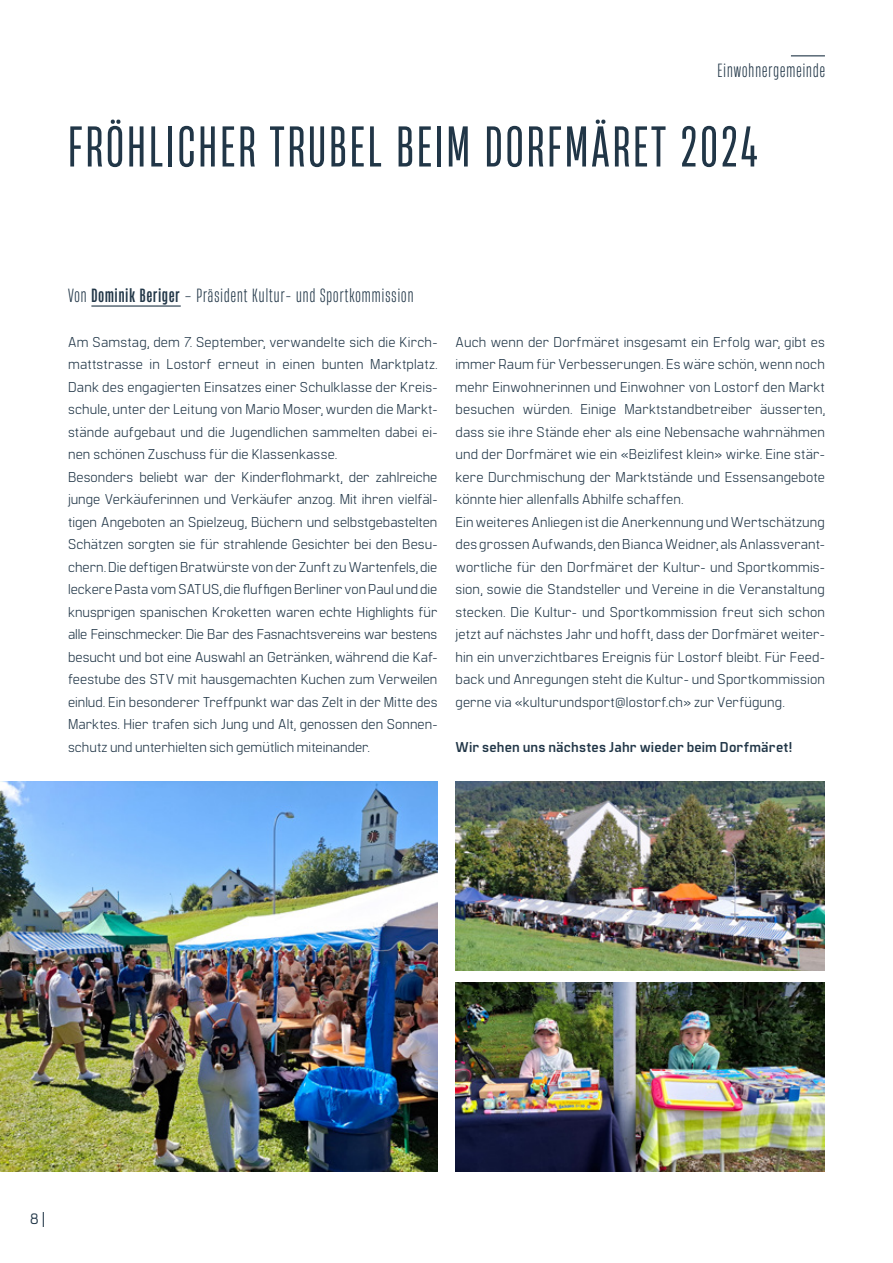
<style>
.page{position:relative;width:893px;height:1263px;background:#fff}
.page>*{position:absolute;margin:0;border:0;box-sizing:border-box;transform-origin:0 0}
.t1{font:54px "Heading Now 34";letter-spacing:.06em;color:#213647}
.t2{font:18px "Heading Now 33";letter-spacing:.06em;color:#213647}
.t3{font:500 15px "Manifold CF";color:#213647}
.t4{font:14.25px/22.5px "Manifold CF";letter-spacing:.005em;color:#213647}
.t5{font:700 14.25px "Manifold CF";letter-spacing:.01em;color:#213647}
.s1{font-family:"Heading Now 35";font-weight:500}
</style>
<div class="page">
<hr style="left:791px;top:55px;width:34px;height:1px;background:#213647">
<hr style="left:91px;top:305px;width:90px;height:2px;background:#213647">
<img style="left:455px;top:982px;width:370px;height:190px">
<img style="left:455px;top:781px;width:370px;height:190px">
<img style="left:0;top:781px;width:437px;height:390px">
<p class="t2" style="left:717px;top:58px;width:109px">Einwohnergemeinde</p>
<h1 class="t1" style="left:68px;top:110px;width:691px">FRÖHLICHER TRUBEL BEIM DORFMÄRET 2024</h1>
<p class="t2" style="left:68px;top:283px;width:347px">Von <span class="s1">Dominik Beriger</span> – Präsident Kultur- und Sportkommission</p>
<p class="t4" style="left:68px;top:329px;width:371px">Am Samstag, dem 7. September, verwandelte sich die Kirch&shy;mattstrasse in Lostorf erneut in einen bunten Marktplatz.<br>Dank des engagierten Einsatzes einer Schulklasse der Kreis&shy;schule, unter der Leitung von Mario Moser, wurden die Markt&shy;stände aufgebaut und die Jugendlichen sammelten dabei ei&shy;nen schönen Zuschuss für die Klassenkasse.<br>Besonders beliebt war der Kinderflohmarkt, der zahlreiche junge Verkäuferinnen und Verkäufer anzog. Mit ihren vielfäl&shy;tigen Angeboten an Spielzeug, Büchern und selbstgebastelten Schätzen sorgten sie für strahlende Gesichter bei den Besu&shy;chern. Die deftigen Bratwürste von der Zunft zu Wartenfels, die leckere Pasta vom SATUS, die fluffigen Berliner von Paul und die knusprigen spanischen Kroketten waren echte Highlights für alle Feinschmecker. Die Bar des Fasnachtsvereins war bestens besucht und bot eine Auswahl an Getränken, während die Kaf&shy;feestube des STV mit hausgemachten Kuchen zum Verweilen einlud. Ein besonderer Treffpunkt war das Zelt in der Mitte des Marktes. Hier trafen sich Jung und Alt, genossen den Sonnen&shy;schutz und unterhielten sich gemütlich miteinander.</p>
<p class="t4" style="left:455px;top:329px;width:371px">Auch wenn der Dorfmäret insgesamt ein Erfolg war, gibt es immer Raum für Verbesserungen. Es wäre schön, wenn noch mehr Einwohnerinnen und Einwohner von Lostorf den Markt besuchen würden. Einige Marktstandbetreiber äusserten, dass sie ihre Stände eher als eine Nebensache wahrnähmen und der Dorfmäret wie ein «Beizlifest klein» wirke. Eine stär&shy;kere Durchmischung der Marktstände und Essensangebote könnte hier allenfalls Abhilfe schaffen.<br>Ein weiteres Anliegen ist die Anerkennung und Wertschätzung des grossen Aufwands, den Bianca Weidner, als Anlassverant&shy;wortliche für den Dorfmäret der Kultur- und Sportkommis&shy;sion, sowie die Standsteller und Vereine in die Veranstaltung stecken. Die Kultur- und Sportkommission freut sich schon jetzt auf nächstes Jahr und hofft, dass der Dorfmäret weiter&shy;hin ein unverzichtbares Ereignis für Lostorf bleibt. Für Feed&shy;back und Anregungen steht die Kultur- und Sportkommission gerne via «kulturundsport@lostorf.ch» zur Verfügung.</p>
<p class="t5" style="left:455px;top:736px;width:338px">Wir sehen uns nächstes Jahr wieder beim Dorfmäret!</p>
<p class="t3" style="left:30px;top:1207px;width:17px">8|</p>
</div>
